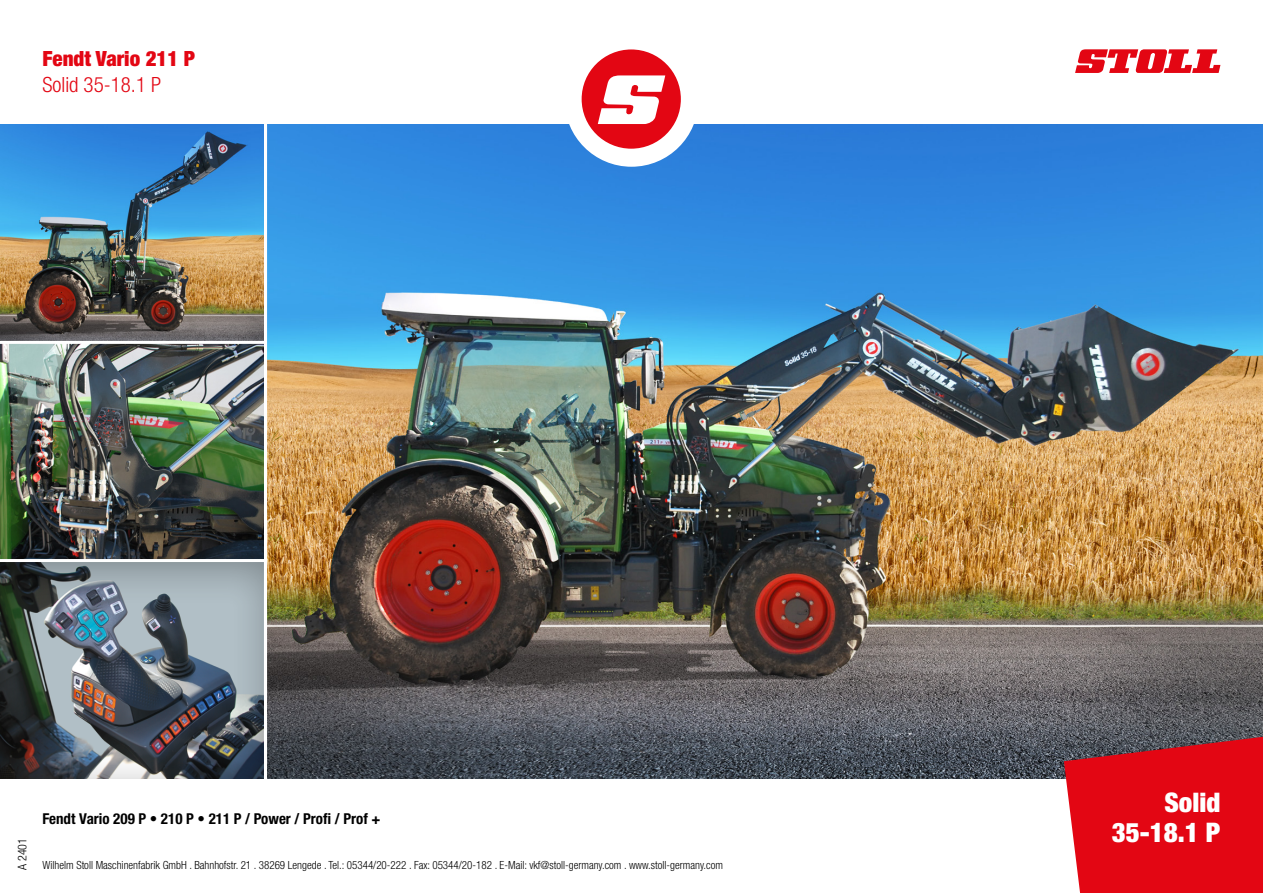
<style>
.page{position:relative;width:1263px;height:893px;background:#fff}
.page>*{position:absolute;margin:0;border:0;box-sizing:border-box;transform-origin:0 0}
.t1{font:900 condensed 27px "Helvetica Neue";color:#fff}
.t2{font:900 condensed 21px "Helvetica Neue";color:#e30613}
.t3{font:300 condensed 21px "Helvetica Neue";color:#e30613}
.t4{font:700 condensed 15px "Helvetica Neue";color:#000}
.t5{font:300 condensed 12px "Helvetica Neue";color:#000}
.t6{font:300 condensed 11.25px "Helvetica Neue";color:#000}
</style>
<div class="page">
<img style="left:267px;top:124px;width:996px;height:655px">
<img style="left:0;top:124px;width:264px;height:435px">
<div style="left:0;top:560px;width:265px;height:220px;background:#000;opacity:.31"></div>
<svg style="left:1075px;top:49px;width:146px;height:24px"></svg>
<div style="left:565px;top:33px;width:133px;height:134px;background:#fff;border-radius:50%"></div>
<div style="left:582px;top:49px;width:99px;height:100px;background:#e30613;border-radius:50%"></div>
<svg style="left:598px;top:75px;width:67px;height:49px"></svg>
<svg style="left:1064px;top:737px;width:199px;height:156px"></svg>
<hr style="left:264px;top:111px;width:3px;height:678px;background:#fff">
<hr style="left:0;top:341px;width:266px;height:3px;background:#fff">
<hr style="left:0;top:559px;width:266px;height:3px;background:#fff">
<p class="t2" style="left:43px;top:46px;width:154px">Fendt Vario 211 P</p>
<p class="t3" style="left:43px;top:72px;width:120px">Solid 35-18.1 P</p>
<p class="t5" style="left:15px;top:870px;width:33px;rotate:-90deg">A 2401</p>
<p class="t4" style="left:43px;top:809px;width:339px">Fendt Vario 209 P • 210 P • 211 P / Power / Profi / Prof +</p>
<p class="t6" style="left:43px;top:859px;width:682px">Wilhelm Stoll Maschinenfabrik GmbH . Bahnhofstr. 21 . 38269 Lengede . Tel.: 05344/20-222 . Fax: 05344/20-182 . E-Mail: vkf@stoll-germany.com . www.stoll-germany.com</p>
<p class="t1" style="left:1164px;top:786px;width:57px">Solid</p>
<p class="t1" style="left:1112px;top:816px;width:110px">35-18.1 P</p>
</div>
